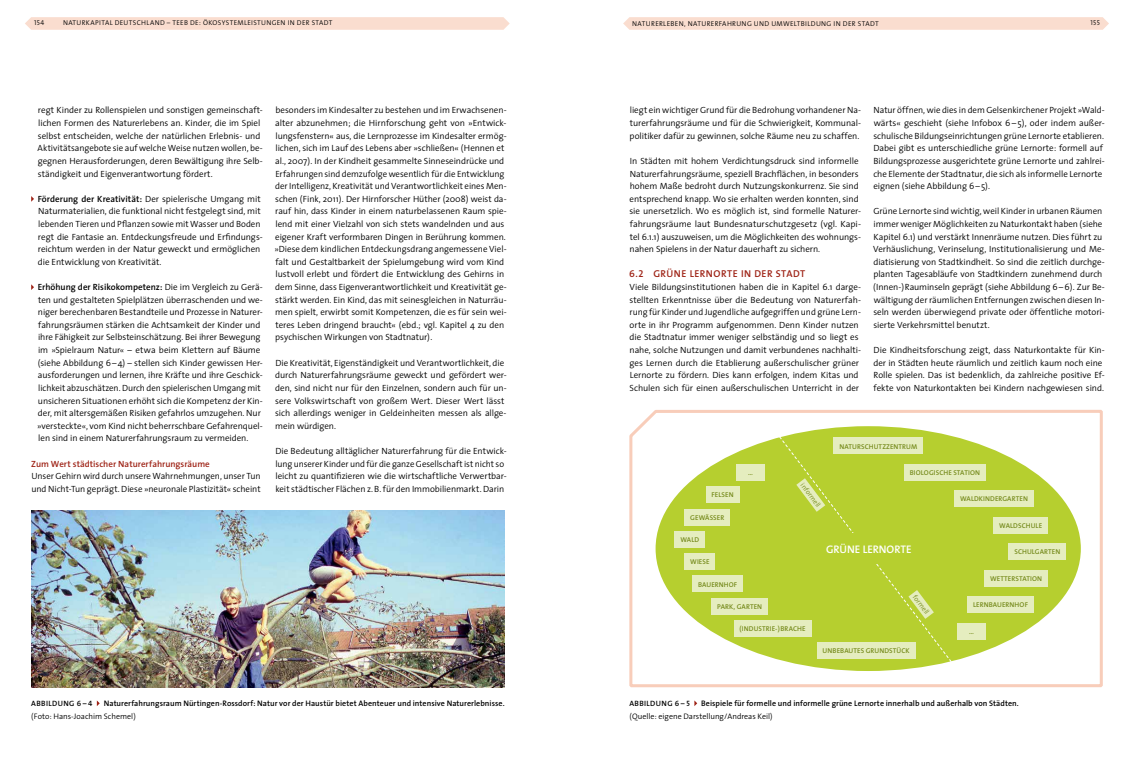
<style>
.page{position:relative;width:1134px;height:766px;background:#fff}
.page>*{position:absolute;margin:0;border:0;box-sizing:border-box;transform-origin:0 0}
.t1{font:600 11px "The Sans";letter-spacing:-.005em;color:#fff}
.t2{font:10px "The Sans Semi Bold Caps";letter-spacing:.05em;color:#9e2316}
.t3{font:300 9px/12.6px "The Sans";letter-spacing:-.005em;color:#000}
.t4{font:600 8px/12.6px "The Sans";letter-spacing:.005em;color:#000}
.t5{font:7.7px "The Sans Semi Bold Caps";letter-spacing:.05em;color:#000}
.t6{font:7.1px "The Sans Semi Light Caps";letter-spacing:.045em;color:#000}
.t7{font:600 7px "The Sans";letter-spacing:.01em;color:#768b1c}
.t8{font:7px "The Sans Semi Light Caps";letter-spacing:.05em;color:#000}
.t9{font:300 7px "The Sans";color:#768b1c}
.s1{font-weight:600}
.s2{font-weight:600;color:#9e2316}
.s3{font-weight:300}
</style>
<div class="page">
<svg style="left:25px;top:17px;width:485px;height:13px;background:#faded0"></svg>
<svg style="left:623px;top:17px;width:486px;height:13px;background:#faded0"></svg>
<svg style="left:31px;top:196px;width:3px;height:6px"></svg>
<svg style="left:31px;top:284px;width:3px;height:6px"></svg>
<svg style="left:97px;top:700px;width:3px;height:6px"></svg>
<img style="left:31px;top:510px;width:474px;height:177px">
<svg style="left:694px;top:700px;width:3px;height:6px"></svg>
<svg style="left:629px;top:409px;width:474px;height:279px"></svg>
<p class="t8" style="left:34px;top:17px;width:12px">154</p>
<p class="t8" style="left:63px;top:17px;width:271px">NATURKAPITAL DEUTSCHLAND – TEEB DE: ÖKOSYSTEMLEISTUNGEN IN DER STADT</p>
<p class="t6" style="left:632px;top:17px;width:11px">NATURERLEBEN</p>
<p class="t6" style="left:684px;top:17px;width:15px">, NATURERFAHRUNG</p>
<p class="t6" style="left:754px;top:17px;width:6px">UND</p>
<p class="t6" style="left:771px;top:17px;width:24px">UMWELTBILDUNG</p>
<p class="t6" style="left:833px;top:17px;width:47px">IN DER STADT</p>
<p class="t8" style="left:1090px;top:17px;width:11px">155</p>
<p class="t3" style="left:38px;top:104px;width:227px">regt Kinder zu Rollenspielen und sonstigen gemeinschaft&shy;lichen Formen des Naturerlebens an. Kinder, die im Spiel selbst entscheiden, welche der natürlichen Erlebnis- und Aktivitätsangebote sie auf welche Weise nutzen wollen, be&shy;gegnen Herausforderungen, deren Bewältigung ihre Selb&shy;ständigkeit und Eigenverantwortung fördert.</p>
<p class="t3" style="left:38px;top:192px;width:227px"><span class="s1">Förderung der Kreativität:</span> Der spielerische Umgang mit Naturmaterialien, die funktional nicht festgelegt sind, mit lebenden Tieren und Pflanzen sowie mit Wasser und Boden regt die Fantasie an. Entdeckungsfreude und Erfindungs&shy;reichtum werden in der Natur geweckt und ermöglichen die Entwicklung von Kreativität.</p>
<p class="t3" style="left:37px;top:280px;width:227px"><span class="s1">Erhöhung der Risikokompetenz:</span> Die im Vergleich zu Gerä&shy;ten und gestalteten Spielplätzen überraschenden und we&shy;niger berechenbaren Bestandteile und Prozesse in Naturer&shy;fahrungsräumen stärken die Achtsamkeit der Kinder und ihre Fähigkeit zur Selbsteinschätzung. Bei ihrer Bewegung im »Spielraum Natur« – etwa beim Klettern auf Bäume (siehe Abbildung 6–4) – stellen sich Kinder gewissen Her&shy;ausforderungen und lernen, ihre Kräfte und ihre Geschick&shy;lichkeit abzuschätzen. Durch den spielerischen Umgang mit unsicheren Situationen erhöht sich die Kompetenz der Kin&shy;der, mit altersgemäßen Risiken gefahrlos umzugehen. Nur »versteckte«, vom Kind nicht beherrschbare Gefahrenquel&shy;len sind in einem Naturerfahrungsraum zu vermeiden.</p>
<p class="t3" style="left:31px;top:457px;width:231px"><span class="s2">Zum Wert städtischer Naturerfahrungsräume<br></span>Unser Gehirn wird durch unsere Wahrnehmungen, unser Tun und Nicht-Tun geprägt. Diese »neuronale Plastizität« scheint</p>
<p class="t3" style="left:274px;top:104px;width:234px">besonders im Kindesalter zu bestehen und im Erwachsenen&shy;alter abzunehmen; die Hirnforschung geht von »Entwick&shy;lungsfenstern« aus, die Lernprozesse im Kindesalter ermög&shy;lichen, sich im Lauf des Lebens aber »schließen« (Hennen et al., 2007). In der Kindheit gesammelte Sinneseindrücke und Erfahrungen sind demzufolge wesentlich für die Entwicklung der Intelligenz, Kreativität und Verantwortlichkeit eines Men&shy;schen (Fink, 2011). Der Hirnforscher Hüther (2008) weist da&shy;rauf hin, dass Kinder in einem naturbelassenen Raum spie&shy;lend mit einer Vielzahl von sich stets wandelnden und aus eigener Kraft verformbaren Dingen in Berührung kommen. »Diese dem kindlichen Entdeckungsdrang angemessene Viel&shy;falt und Gestaltbarkeit der Spielumgebung wird vom Kind lustvoll erlebt und fördert die Entwicklung des Gehirns in dem Sinne, dass Eigenverantwortlichkeit und Kreativität ge&shy;stärkt werden. Ein Kind, das mit seinesgleichen in Naturräu&shy;men spielt, erwirbt somit Kompetenzen, die es für sein wei&shy;teres Leben dringend braucht« (ebd.; vgl. Kapitel 4 zu den psychischen Wirkungen von Stadtnatur).</p>
<p class="t3" style="left:275px;top:356px;width:233px">Die Kreativität, Eigenständigkeit und Verantwortlichkeit, die durch Naturerfahrungsräume geweckt und gefördert wer&shy;den, sind nicht nur für den Einzelnen, sondern auch für un&shy;sere Volkswirtschaft von großem Wert. Dieser Wert lässt sich allerdings weniger in Geldeinheiten messen als allge&shy;mein würdigen.</p>
<p class="t3" style="left:275px;top:444px;width:233px">Die Bedeutung alltäglicher Naturerfahrung für die Entwick&shy;lung unserer Kinder und für die ganze Gesellschaft ist nicht so leicht zu quantifizieren wie die wirtschaftliche Verwertbar&shy;keit städtischer Flächen z.B. für den Immobilienmarkt. Darin</p>
<p class="t3" style="left:630px;top:104px;width:233px;text-align:justify">liegt ein wichtiger Grund für die Bedrohung vorhandener Na&shy;turerfahrungsräume und für die Schwierigkeit, Kommunal&shy;politiker dafür zu gewinnen, solche Räume neu zu schaffen.</p>
<p class="t3" style="left:629px;top:154px;width:233px">In Städten mit hohem Verdichtungsdruck sind informelle Naturerfahrungsräume, speziell Brachflächen, in besonders hohem Maße bedroht durch Nutzungskonkurrenz. Sie sind entsprechend knapp. Wo sie erhalten werden konnten, sind sie unersetzlich. Wo es möglich ist, sind formelle Naturer&shy;fahrungsräume laut Bundesnaturschutzgesetz (vgl. Kapi&shy;tel 6.1.1) auszuweisen, um die Möglichkeiten des wohnungs&shy;nahen Spielens in der Natur dauerhaft zu sichern.</p>
<p class="t2" style="left:629px;top:265px;width:178px">6.2 GRÜNE LERNORTE IN DER STADT</p>
<p class="t3" style="left:629px;top:280px;width:233px">Viele Bildungsinstitutionen haben die in Kapitel 6.1 darge&shy;stellten Erkenntnisse über die Bedeutung von Naturerfah&shy;rung für Kinder und Jugendliche aufgegriffen und grüne Lern&shy;orte in ihr Programm aufgenommen. Denn Kinder nutzen die Stadtnatur immer weniger selbständig und so liegt es nahe, solche Nutzungen und damit verbundenes nachhalti&shy;ges Lernen durch die Etablierung außerschulischer grüner Lernorte zu fördern. Dies kann erfolgen, indem Kitas und Schulen sich für einen außerschulischen Unterricht in der</p>
<p class="t3" style="left:873px;top:104px;width:233px">Natur öffnen, wie dies in dem Gelsenkirchener Projekt »Wald&shy;wärts« geschieht (siehe Infobox 6– 5), oder indem außer&shy;schulische Bildungseinrichtungen grüne Lernorte etablieren.<br>Dabei gibt es unterschiedliche grüne Lernorte: formell auf Bildungsprozesse ausgerichtete grüne Lernorte und zahlrei&shy;che Elemente der Stadtnatur, die sich als informelle Lernorte eignen (siehe Abbildung 6– 5).</p>
<p class="t3" style="left:873px;top:205px;width:233px">Grüne Lernorte sind wichtig, weil Kinder in urbanen Räumen immer weniger Möglichkeiten zu Naturkontakt haben (siehe Kapitel 6.1) und verstärkt Innenräume nutzen. Dies führt zu Verhäuslichung, Verinselung, Institutionalisierung und Me&shy;diatisierung von Stadtkindheit. So sind die zeitlich durchge&shy;planten Tagesabläufe von Stadtkindern zunehmend durch (Innen-)Rauminseln geprägt (siehe Abbildung 6–6). Zur Be&shy;wältigung der räumlichen Entfernungen zwischen diesen In&shy;seln werden überwiegend private oder öffentliche motori&shy;sierte Verkehrsmittel benutzt.</p>
<p class="t3" style="left:873px;top:343px;width:233px">Die Kindheitsforschung zeigt, dass Naturkontakte für Kin&shy;der in Städten heute räumlich und zeitlich kaum noch eine Rolle spielen. Das ist bedenklich, da zahlreiche positive Ef&shy;fekte von Naturkontakten bei Kindern nachgewiesen sind.</p>
<p class="t7" style="left:839px;top:440px;width:79px">NATURSCHUTZZENTRUM</p>
<p class="t7" style="left:910px;top:466px;width:72px">BIOLOGISCHE STATION</p>
<p class="t7" style="left:960px;top:493px;width:69px">WALDKINDERGARTEN</p>
<p class="t7" style="left:999px;top:519px;width:44px">WALDSCHULE</p>
<p class="t7" style="left:1014px;top:546px;width:47px">SCHULGARTEN</p>
<p class="t7" style="left:990px;top:572px;width:54px">WETTERSTATION</p>
<p class="t7" style="left:973px;top:598px;width:56px">LERNBAUERNHOF</p>
<p class="t7" style="left:969px;top:625px;width:6px">…</p>
<p class="t7" style="left:748px;top:466px;width:6px">…</p>
<p class="t9" style="left:807px;top:480px;width:30px;rotate:53deg">informell</p>
<p class="t7" style="left:711px;top:489px;width:24px">FELSEN</p>
<p class="t7" style="left:690px;top:511px;width:35px">GEWÄSSER</p>
<p class="t7" style="left:680px;top:533px;width:20px">WALD</p>
<p class="t7" style="left:690px;top:556px;width:21px">WIESE</p>
<p class="t7" style="left:698px;top:578px;width:41px">BAUERNHOF</p>
<p class="t7" style="left:717px;top:600px;width:46px">PARK, GARTEN</p>
<p class="t7" style="left:739px;top:622px;width:68px">(INDUSTRIE-)BRACHE</p>
<p class="t1" style="left:826px;top:539px;width:87px">GRÜNE LERNORTE</p>
<p class="t9" style="left:919px;top:592px;width:24px;rotate:53deg">formell</p>
<p class="t7" style="left:823px;top:645px;width:88px">UNBEBAUTES GRUNDSTÜCK</p>
<p class="t4" style="left:629px;top:696px;width:391px;text-indent:72px">Beispiele für formelle und informelle grüne Lernorte innerhalb und außerhalb von Städten. <span class="s3">(Quelle: eigene Darstellung/Andreas Keil)</span></p>
<p class="t4" style="left:31px;top:696px;width:475px;text-indent:73px">Naturerfahrungsraum Nürtingen-Rossdorf: Natur vor der Haustür bietet Abenteuer und intensive Naturerlebnisse. <span class="s3">(Foto: Hans-Joachim Schemel)</span></p>
<p class="t5" style="left:629px;top:697px;width:62px">ABBILDUNG 6 – 5</p>
<p class="t5" style="left:31px;top:697px;width:63px">ABBILDUNG 6 – 4</p>
</div>
